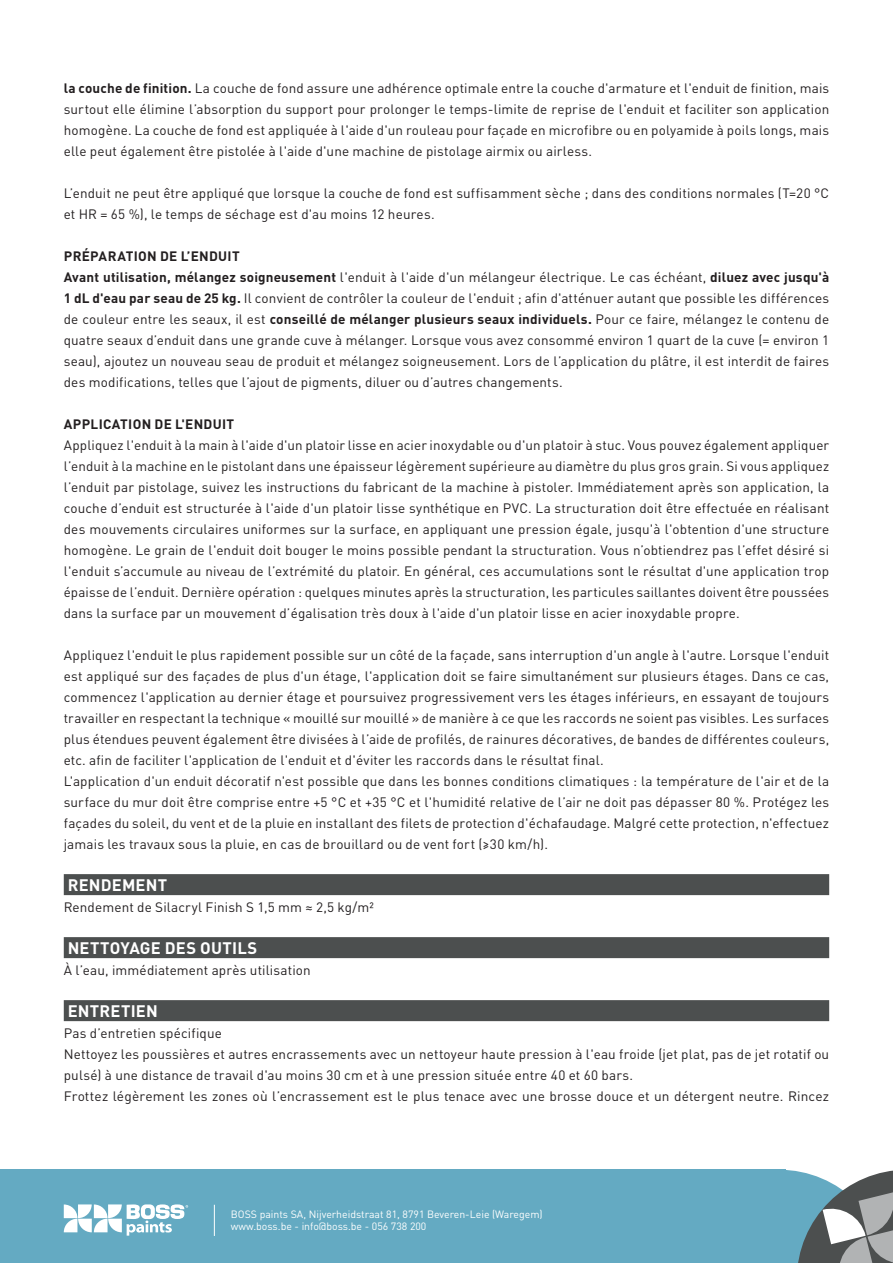
<style>
.page{position:relative;width:893px;height:1263px;background:#fff}
.page>*{position:absolute;margin:0;border:0;box-sizing:border-box;transform-origin:0 0}
.Tussentitel_1{font:700 16.5px "DINOT";letter-spacing:.01em;color:#fff}
.brood{font:13.5px/21px "DINOT";letter-spacing:.01em;color:#231f20;text-align:justify}
.Tussentitel_2{font:700 13.5px "DINOT";letter-spacing:.025em;color:#231f20}
.t1{font:10.5px/12.6px "DINOT";color:#fff}
.s1{font-weight:700}
</style>
<div class="page">
<div style="left:0;top:1170px;width:785px;height:93px;background:#64aac2"></div>
<svg style="left:785px;top:1170px;width:108px;height:93px"></svg>
<hr style="left:214px;top:1205px;width:1px;height:31px;background:#fff">
<svg style="left:64px;top:1204px;width:124px;height:31px"></svg>
<div style="left:64px;top:874px;width:765px;height:21px;background:#4c4f4f"></div>
<div style="left:64px;top:937px;width:765px;height:21px;background:#4c4f4f"></div>
<div style="left:64px;top:1000px;width:765px;height:21px;background:#4c4f4f"></div>
<p class="brood" style="left:64px;top:77px;width:767px"><span class="s1">la couche de finition.</span> La couche de fond assure une adhérence optimale entre la couche d'armature et l'enduit de finition, mais surtout elle élimine l’absorption du support pour prolonger le temps-limite de reprise de l'enduit et faciliter son application homogène. La couche de fond est appliquée à l'aide d'un rouleau pour façade en microfibre ou en polyamide à poils longs, mais elle peut également être pistolée à l'aide d'une machine de pistolage airmix ou airless.</p>
<p class="brood" style="left:64px;top:182px;width:767px">L’enduit ne peut être appliqué que lorsque la couche de fond est suffisamment sèche ; dans des conditions normales (T=20 °C et HR = 65 %), le temps de séchage est d'au moins 12 heures.</p>
<p class="Tussentitel_2" style="left:64px;top:247px;width:177px">PRÉPARATION DE L’ENDUIT</p>
<p class="brood" style="left:64px;top:266px;width:767px"><span class="s1">Avant utilisation, mélangez soigneusement</span> l'enduit à l'aide d'un mélangeur électrique. Le cas échéant, <span class="s1">diluez avec jusqu'à 1 dL d'eau par seau de 25 kg.</span> Il convient de contrôler la couleur de l'enduit ; afin d'atténuer autant que possible les différences de couleur entre les seaux, il est <span class="s1">conseillé de mélanger plusieurs seaux individuels.</span> Pour ce faire, mélangez le contenu de quatre seaux d’enduit dans une grande cuve à mélanger. Lorsque vous avez consommé environ 1 quart de la cuve (= environ 1 seau), ajoutez un nouveau seau de produit et mélangez soigneusement. Lors de l’application du plâtre, il est interdit de faires des modifications, telles que l’ajout de pigments, diluer ou d’autres changements.</p>
<p class="Tussentitel_2" style="left:64px;top:415px;width:172px">APPLICATION DE L'ENDUIT</p>
<p class="brood" style="left:64px;top:434px;width:767px">Appliquez l'enduit à la main à l'aide d'un platoir lisse en acier inoxydable ou d'un platoir à stuc. Vous pouvez également appliquer l’enduit à la machine en le pistolant dans une épaisseur légèrement supérieure au diamètre du plus gros grain. Si vous appliquez l’enduit par pistolage, suivez les instructions du fabricant de la machine à pistoler. Immédiatement après son application, la couche d’enduit est structurée à l'aide d'un platoir lisse synthétique en PVC. La structuration doit être effectuée en réalisant des mouvements circulaires uniformes sur la surface, en appliquant une pression égale, jusqu'à l'obtention d'une structure homogène. Le grain de l'enduit doit bouger le moins possible pendant la structuration. Vous n’obtiendrez pas l’effet désiré si l'enduit s’accumule au niveau de l’extrémité du platoir. En général, ces accumulations sont le résultat d'une application trop épaisse de l’enduit. Dernière opération : quelques minutes après la structuration, les particules saillantes doivent être poussées dans la surface par un mouvement d’égalisation très doux à l'aide d'un platoir lisse en acier inoxydable propre.</p>
<p class="brood" style="left:64px;top:644px;width:767px">Appliquez l'enduit le plus rapidement possible sur un côté de la façade, sans interruption d'un angle à l'autre. Lorsque l'enduit est appliqué sur des façades de plus d'un étage, l'application doit se faire simultanément sur plusieurs étages. Dans ce cas, commencez l'application au dernier étage et poursuivez progressivement vers les étages inférieurs, en essayant de toujours travailler en respectant la technique « mouillé sur mouillé » de manière à ce que les raccords ne soient pas visibles. Les surfaces plus étendues peuvent également être divisées à l’aide de profilés, de rainures décoratives, de bandes de différentes couleurs, etc. afin de faciliter l'application de l'enduit et d'éviter les raccords dans le résultat final.</p>
<p class="brood" style="left:64px;top:770px;width:767px">L'application d'un enduit décoratif n'est possible que dans les bonnes conditions climatiques : la température de l'air et de la surface du mur doit être comprise entre +5 °C et +35 °C et l'humidité relative de l’air ne doit pas dépasser 80 %. Protégez les façades du soleil, du vent et de la pluie en installant des filets de protection d'échafaudage. Malgré cette protection, n'effectuez jamais les travaux sous la pluie, en cas de brouillard ou de vent fort (≥30 km/h).</p>
<p class="Tussentitel_1" style="left:68px;top:874px;width:101px">RENDEMENT</p>
<p class="brood" style="left:64px;top:896px;width:312px">Rendement de Silacryl Finish S 1,5 mm ≈ 2,5 kg/m²</p>
<p class="Tussentitel_1" style="left:68px;top:937px;width:191px">NETTOYAGE DES OUTILS</p>
<p class="brood" style="left:64px;top:959px;width:248px">À l’eau, immédiatement après utilisation</p>
<p class="Tussentitel_1" style="left:68px;top:1000px;width:92px">ENTRETIEN</p>
<p class="brood" style="left:64px;top:1022px;width:160px">Pas d’entretien spécifique</p>
<p class="brood" style="left:64px;top:1043px;width:767px">Nettoyez les poussières et autres encrassements avec un nettoyeur haute pression à l'eau froide (jet plat, pas de jet rotatif ou pulsé) à une distance de travail d'au moins 30 cm et à une pression située entre 40 et 60 bars.</p>
<p class="brood" style="left:64px;top:1085px;width:767px">Frottez légèrement les zones où l’encrassement est le plus tenace avec une brosse douce et un détergent neutre. Rincez</p>
<p class="t1" style="left:231px;top:1207px;width:313px">BOSS paints SA, Nijverheidstraat 81, 8791 Beveren-Leie (Waregem) www.boss.be - info@boss.be - 056 738 200</p>
</div>
